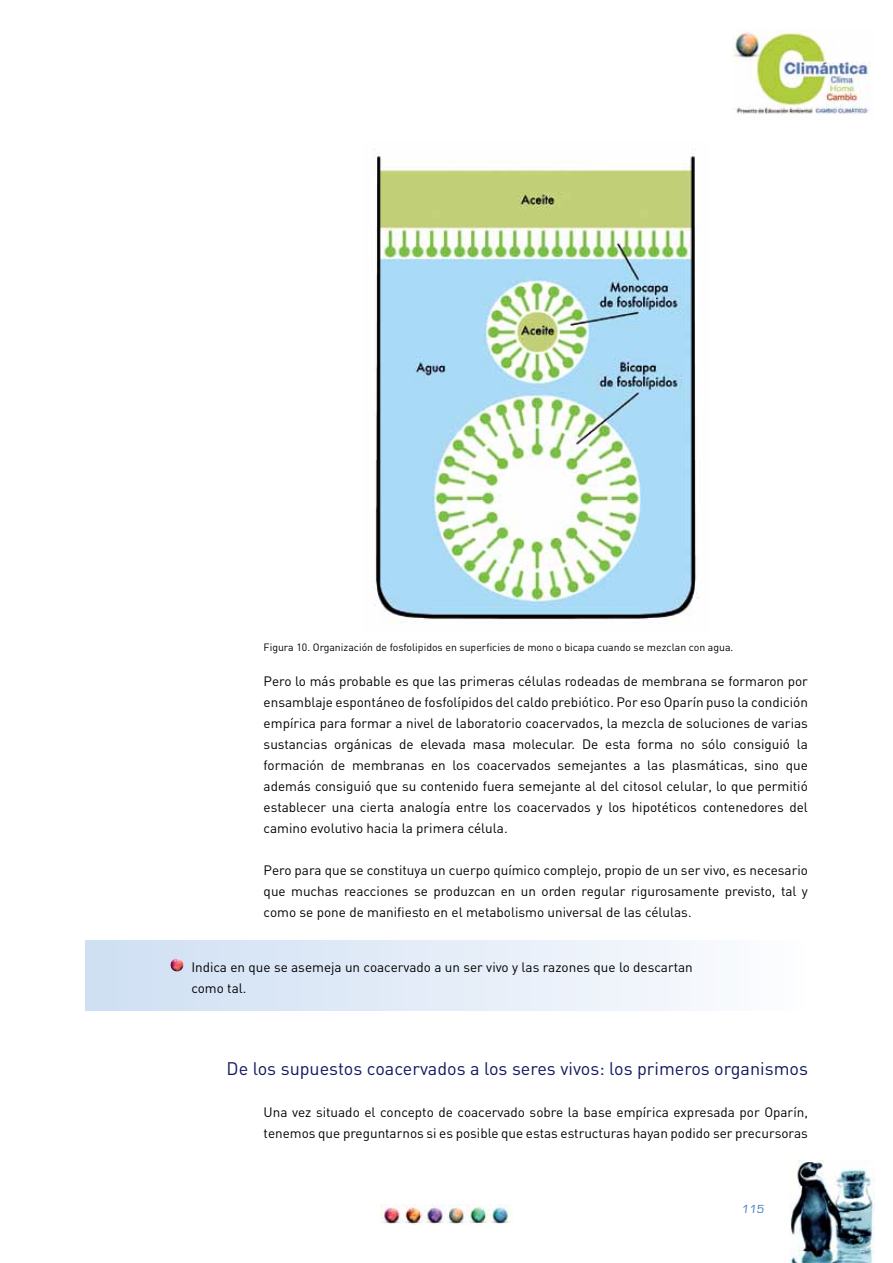
<style>
.page{position:relative;width:893px;height:1263px;background:#fff}
.page>*{position:absolute;margin:0;border:0;box-sizing:border-box;transform-origin:0 0}
.t1{font:18px "DIN";color:#11175e}
.t2{font:13.5px/21px "DIN";color:#000;text-align:justify}
.t3{font:12px "Eurostile";color:#3b73b9}
.t4{font:10.5px "DIN";color:#000}
</style>
<div class="page">
<img style="left:380px;top:1204px;width:133px;height:21px">
<img style="left:733px;top:29px;width:136px;height:85px">
<img style="left:790px;top:1161px;width:84px;height:102px">
<img style="left:374px;top:149px;width:325px;height:475px">
<div style="left:85px;top:940px;width:723px;height:70px;background:linear-gradient(to right,#cedff3,#fcfcfe)"></div>
<svg style="left:171px;top:958px;width:13px;height:13px"></svg>
<p class="t4" style="left:264px;top:641px;width:471px">Figura 10. Organización de fosfolipidos en superficies de mono o bicapa cuando se mezclan con agua.</p>
<p class="t2" style="left:264px;top:670px;width:546px">Pero lo más probable es que las primeras células rodeadas de membrana se formaron por ensamblaje espontáneo de fosfolípidos del caldo prebiótico. Por eso Oparín puso la condición empírica para formar a nivel de laboratorio coacervados, la mezcla de soluciones de varias sustancias orgánicas de elevada masa molecular. De esta forma no sólo consiguió la formación de membranas en los coacervados semejantes a las plasmáticas, sino que además consiguió que su contenido fuera semejante al del citosol celular, lo que permitió establecer una cierta analogía entre los coacervados y los hipotéticos contenedores del camino evolutivo hacia la primera célula.</p>
<p class="t2" style="left:264px;top:859px;width:546px">Pero para que se constituya un cuerpo químico complejo, propio de un ser vivo, es necesario que muchas reacciones se produzcan en un orden regular rigurosamente previsto, tal y como se pone de manifiesto en el metabolismo universal de las células.</p>
<p class="t2" style="left:191px;top:956px;width:503px">Indica en que se asemeja un coacervado a un ser vivo y las razones que lo descartan como tal.</p>
<h1 class="t1" style="left:227px;top:1057px;width:583px">De los supuestos coacervados a los seres vivos: los primeros organismos</h1>
<p class="t2" style="left:264px;top:1101px;width:546px">Una vez situado el concepto de coacervado sobre la base empírica expresada por Oparín, tenemos que preguntarnos si es posible que estas estructuras hayan podido ser precursoras</p>
<p class="t3" style="left:742px;top:1202px;width:25px">115</p>
</div>
